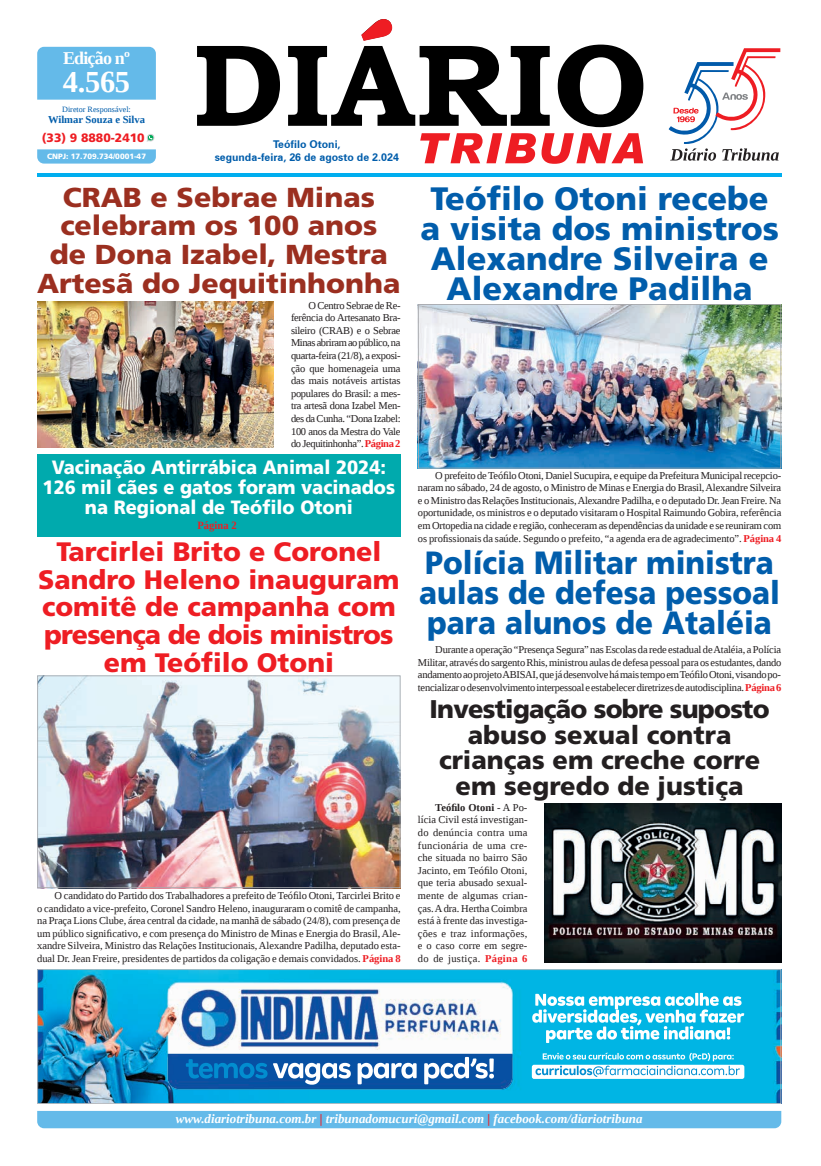
<style>
.page{position:relative;width:821px;height:1166px;background:#fff}
.page>*{position:absolute;margin:0;border:0;box-sizing:border-box;transform-origin:0 0}
.t1{font:900 32.38px/29.8px "Frutiger LT Std";color:#015dab;text-align:center}
.t2{font:900 32.2px/30.2px "Frutiger LT Std";color:#015dab;scale:.92 1}
.t3{font:700 30.45px "Liberation Serif";color:#fff}
.t4{font:900 27.39px/28.7px "Frutiger LT Std";color:#9b2f20;text-align:center;scale:1.04 1}
.t5{font:900 26.69px/27.6px "Frutiger LT Std";color:#ee1d23;text-align:center}
.t6{font:900 25.55px/25.6px "Frutiger LT Std";color:#231f20;text-align:center}
.t7{font:900 19.25px/19.6px "Frutiger LT Std";color:#fff;text-align:center;scale:.94 1}
.t8{font:700 18.03px "Liberation Serif";letter-spacing:-.045em;color:#fff}
.t9{font:italic 700 12.95px "Liberation Serif";color:#fff}
.t10{font:900 12.16px "Frutiger LT Std";color:#ee1d23}
.t11{font:700 11.11px "Liberation Serif";letter-spacing:.005em;color:#ee1d23;scale:.94 1}
.t12{font:700 10.67px/12.6px "Zurich BT";color:#015dab;text-align:center}
.t13{font:700 10.59px "Liberation Serif";color:#015dab}
.t14{font:10.5px/12.6px "Liberation Serif";letter-spacing:-.005em;color:#231f20;text-align:justify}
.t15{font:8.14px "Liberation Serif";color:#015dab}
.t16{font:900 7.7px "Frutiger LT Std";color:#fff}
.s1{font-weight:700;color:#ee1d23}
.s2{font-weight:700}
.s3{color:#ee1d23}
</style>
<div class="page">
<div style="left:37px;top:1111px;width:744px;height:17px;background:#64bae9"></div>
<hr style="left:37px;top:174px;width:744px;height:3px;background:#00aeef">
<svg style="left:197px;top:26px;width:446px;height:101px"></svg>
<svg style="left:361px;top:19px;width:31px;height:22px"></svg>
<svg style="left:420px;top:133px;width:223px;height:31px"></svg>
<div style="left:37px;top:47px;width:119px;height:53px;background:#64bae9"></div>
<svg style="left:37px;top:149px;width:119px;height:15px;background:#6ebeea"></svg>
<svg style="left:147px;top:134px;width:7px;height:8px"></svg>
<div style="left:37px;top:454px;width:364px;height:82px;background:#00aaad"></div>
<img style="left:37px;top:969px;width:744px;height:135px">
<svg style="left:669px;top:48px;width:111px;height:113px"></svg>
<img style="left:37px;top:301px;width:237px;height:146px">
<img style="left:545px;top:803px;width:236px;height:159px">
<img style="left:418px;top:304px;width:363px;height:164px">
<img style="left:37px;top:675px;width:364px;height:213px">
<h3 class="t8" style="left:63px;top:45px;width:68px">Edição nº</h3>
<h3 class="t3" style="left:63px;top:61px;width:69px">4.565</h3>
<p class="t15" style="left:62px;top:104px;width:70px">Diretor Responsável:</p>
<p class="t13" style="left:48px;top:112px;width:99px">Wilmar Souza e Silva</p>
<p class="t10" style="left:42px;top:130px;width:104px">(33) 9 8880-2410</p>
<p class="t16" style="left:47px;top:151px;width:100px">CNPJ: 17.709.734/0001-47</p>
<p class="t12" style="left:215px;top:138px;width:186px">Teófilo Otoni,<br>segunda-feira, 26 de agosto de 2.024</p>
<h3 class="t4" style="left:37px;top:183px;width:351px">CRAB e Sebrae Minas celebram os 100 anos<br>de Dona Izabel, Mestra<br>Artesã do Jequitinhonha</h3>
<p class="t14" style="left:291px;top:299px;width:111px;text-indent:17px">O Centro Sebrae de Re&shy;ferência do Artesanato Bra&shy;sileiro (CRAB) e o Sebrae Minas abriram ao público, na quarta-feira (21/8), a exposi&shy;ção que homenageia uma das mais notáveis artistas populares do Brasil: a mes&shy;tra artesã dona Izabel Men&shy;des da Cunha. “Dona Izabel:<br>100 anos da Mestra do Vale do Jequitinhonha”. <span class="s1">Página 2</span></p>
<h3 class="t7" style="left:43px;top:458px;width:376px">Vacinação Antirrábica Animal 2024:<br>126 mil cães e gatos foram vacinados na Regional de Teófilo Otoni</h3>
<p class="t11" style="left:197px;top:518px;width:43px">Página 2</p>
<h3 class="t5" style="left:38px;top:538px;width:363px">Tarcirlei Brito e Coronel<br>Sandro Heleno inauguram comitê de campanha com presença de dois ministros em Teófilo Otoni</h3>
<p class="t14" style="left:37px;top:889px;width:365px;text-indent:17px">O candidato do Partido dos Trabalhadores a prefeito de Teófilo Otoni, Tarcirlei Brito e o candidato a vice-prefeito, Coronel Sandro Heleno, inauguraram o comitê de campanha, na Praça Lions Clube, área central da cidade, na manhã de sábado (24/8), com presença de um público significativo, e com presença do Ministro de Minas e Energia do Brasil, Ale&shy;xandre Silveira, Ministro das Relações Institucionais, Alexandre Padilha, deputado esta&shy;dual Dr. Jean Freire, presidentes de partidos da coligação e demais convidados. <span class="s1">Página 8</span></p>
<h1 class="t1" style="left:420px;top:184px;width:360px">Teófilo Otoni recebe a visita dos ministros<br>Alexandre Silveira e<br>Alexandre Padilha</h1>
<p class="t14" style="left:418px;top:469px;width:365px;text-indent:17px">O prefeito de Teófilo Otoni, Daniel Sucupira, e equipe da Prefeitura Municipal recepcio&shy;naram no sábado, 24 de agosto, o Ministro de Minas e Energia do Brasil, Alexandre Silveira e o Ministro das Relações Institucionais, Alexandre Padilha, e o deputado Dr. Jean Freire. Na oportunidade, os ministros e o deputado visitaram o Hospital Raimundo Gobira, referência em Ortopedia na cidade e região, conheceram as dependências da unidade e se reuniram com os profissionais da saúde. Segundo o prefeito, “a agenda era de agradecimento”. <span class="s1">Página 4</span></p>
<h2 class="t2" style="left:419px;top:547px;width:394px">Polícia Militar ministra aulas de defesa pessoal para alunos de Ataléia</h2>
<p class="t14" style="left:418px;top:643px;width:365px;text-indent:17px">Durante a operação “Presença Segura” nas Escolas da rede estadual de Ataléia, a Polícia Militar, através do sargento Rhis, ministrou aulas de defesa pessoal para os estudantes, dando andamento ao projeto ABISAI, que já desenvolve há mais tempo em Teófilo Otoni, visando po&shy;tencializar o desenvolvimento interpessoal e estabelecer diretrizes de autodisciplina. <span class="s1">Página 6</span></p>
<h3 class="t6" style="left:429px;top:696px;width:342px">Investigação sobre suposto abuso sexual contra crianças em creche corre em segredo de justiça</h3>
<p class="t14" style="left:418px;top:801px;width:111px;text-indent:17px"><span class="s2">Teófilo Otoni</span> - A Po&shy;lícia Civil está investigan&shy;do denúncia contra uma funcionária de uma cre&shy;che situada no bairro São Jacinto, em Teófilo Otoni, que teria abusado sexual&shy;mente de algumas crian&shy;ças. A dra. Hertha Coimbra está à frente das investiga&shy;ções e traz informações, e o caso corre em segre&shy;do de justiça. <span class="s1">Página 6</span></p>
<p class="t9" style="left:176px;top:1110px;width:468px">www.diariotribuna.com.br <span class="s3">|</span> tribunadomucuri@gmail.com <span class="s3">|</span> facebook.com/diariotribuna</p>
</div>
